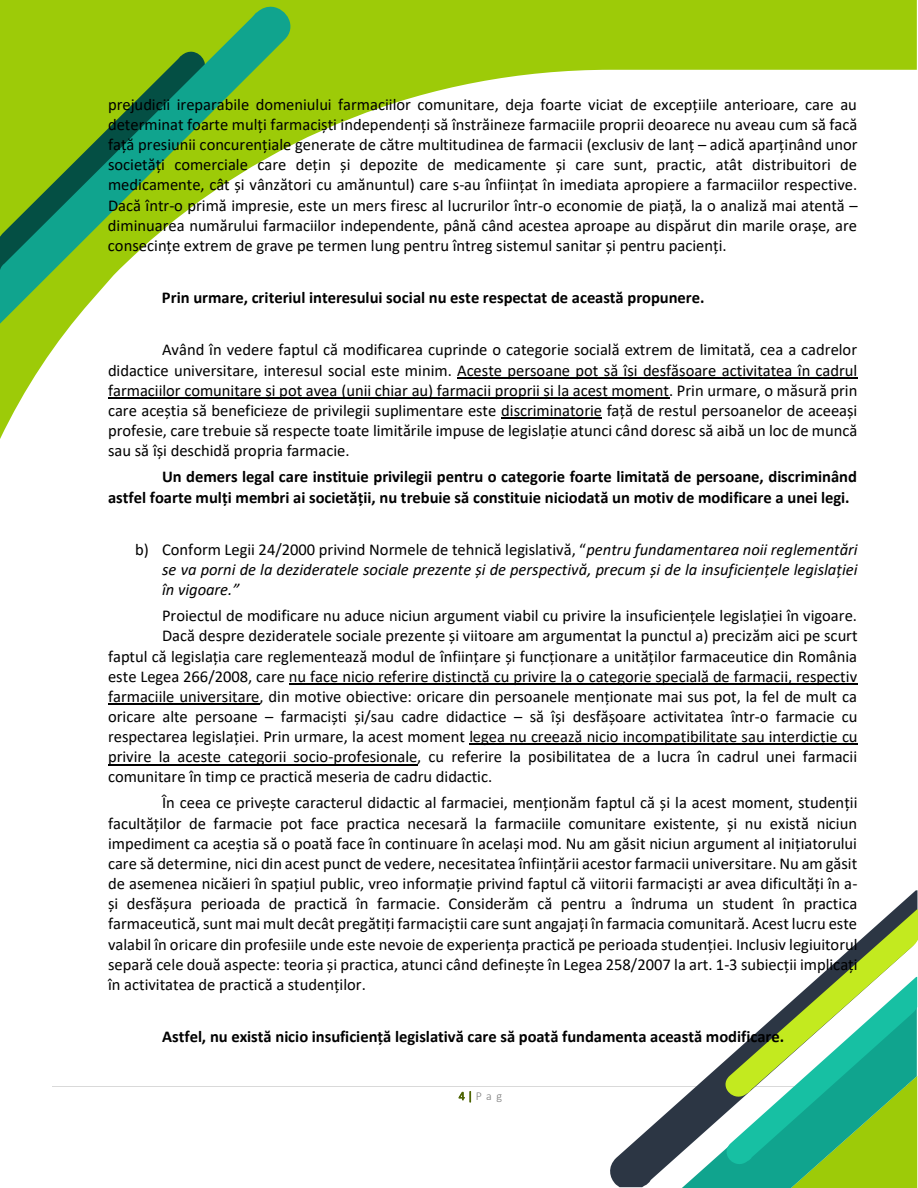
<style>
.page{position:relative;width:918px;height:1188px;background:#fff}
.page>*{position:absolute;margin:0;border:0;box-sizing:border-box;transform-origin:0 0}
.t1{font:16.5px/20.1px "Calibri";color:#000;text-align:justify}
.t2{font:700 16.5px/20.1px "Calibri";color:#000}
.t3{font:italic 16.5px/20.1px "Calibri";color:#000;text-align:justify}
.t4{font:300 12px "Calibri";color:#7f7f7f}
.s1{font-style:normal}
.s2{color:#4e6504}
</style>
<div class="page">
<hr style="left:52px;top:1086px;width:862px;height:1px;background:#d9d9d9">
<svg style="left:0;top:0;width:917px;height:439px"></svg>
<svg style="left:0;top:6px;width:298px;height:318px;fill:#9dcb08"></svg>
<svg style="left:610px;top:890px;width:307px;height:297px"></svg>
<svg style="left:718px;top:909px;width:200px;height:279px"></svg>
<hr style="left:457px;top:377px;width:400px;height:2px;background:#000">
<hr style="left:108px;top:398px;width:561px;height:1px;background:#000">
<hr style="left:501px;top:418px;width:101px;height:1px;background:#000">
<hr style="left:289px;top:684px;width:568px;height:1px;background:#000">
<hr style="left:108px;top:704px;width:152px;height:1px;background:#000">
<hr style="left:469px;top:744px;width:388px;height:1px;background:#000">
<hr style="left:108px;top:764px;width:309px;height:1px;background:#000">
<p class="t1" style="left:108px;top:94px;width:751px">prejudicii ireparabile domeniului farmaciilor comunitare, deja foarte viciat de excepțiile anterioare, care au determinat foarte mulți farmaciști independenți să înstrăineze farmaciile proprii deoarece nu aveau cum să facă față presiunii concurențiale generate de către multitudinea de farmacii (exclusiv de lanț – adică aparținând unor societăți comerciale care dețin și depozite de medicamente și care sunt, practic, atât distribuitori de medicamente, cât și vânzători cu amănuntul) care s-au înființat în imediata apropiere a farmaciilor respective.<br>Dacă într-o primă impresie, este un mers firesc al lucrurilor într-o economie de piață, la o analiză mai atentă – diminuarea numărului farmaciilor independente, până când acestea aproape au dispărut din marile orașe, are consecințe extrem de grave pe termen lung pentru întreg sistemul sanitar și pentru pacienți.</p>
<p class="t2" style="left:162px;top:288px;width:544px">Prin urmare, criteriul interesului social nu este respectat de această propunere.</p>
<p class="t1" style="left:108px;top:340px;width:751px;text-indent:54px">Având în vedere faptul că modificarea cuprinde o categorie socială extrem de limitată, cea a cadrelor didactice universitare, interesul social este minim. Aceste persoane pot să își desfășoare activitatea în cadrul farmaciilor comunitare și pot avea (unii chiar au) farmacii proprii și la acest moment. Prin urmare, o măsură prin care aceștia să beneficieze de privilegii suplimentare este discriminatorie față de restul persoanelor de aceeași profesie, care trebuie să respecte toate limitările impuse de legislație atunci când doresc să aibă un loc de muncă sau să își deschidă propria farmacie.</p>
<p class="t2" style="left:108px;top:467px;width:750px;text-indent:54px">Un demers legal care instituie privilegii pentru o categorie foarte limitată de persoane, discriminând astfel foarte mulți membri ai societății, nu trebuie să constituie niciodată un motiv de modificare a unei legi.</p>
<p class="t3" style="left:162px;top:539px;width:697px;text-indent:-27px"><span class="s1">b) Conform Legii 24/2000 privind Normele de tehnică legislativă, “</span>pentru fundamentarea noii reglementări se va porni de la dezideratele sociale prezente și de perspectivă, precum și de la insuficiențele legislației în vigoare.”</p>
<p class="t1" style="left:162px;top:605px;width:697px">Proiectul de modificare nu aduce niciun argument viabil cu privire la insuficiențele legislației în vigoare.</p>
<p class="t1" style="left:162px;top:625px;width:697px">Dacă despre dezideratele sociale prezente și viitoare am argumentat la punctul a) precizăm aici pe scurt</p>
<p class="t1" style="left:108px;top:646px;width:751px">faptul că legislația care reglementează modul de înființare și funcționare a unităților farmaceutice din România</p>
<p class="t1" style="left:108px;top:666px;width:751px">este Legea 266/2008, care nu face nicio referire distinctă cu privire la o categorie specială de farmacii, respectiv</p>
<p class="t1" style="left:108px;top:686px;width:751px">farmaciile universitare, din motive obiective: oricare din persoanele menționate mai sus pot, la fel de mult ca</p>
<p class="t1" style="left:108px;top:706px;width:751px">oricare alte persoane – farmaciști și/sau cadre didactice – să își desfășoare activitatea într-o farmacie cu</p>
<p class="t1" style="left:108px;top:726px;width:751px">respectarea legislației. Prin urmare, la acest moment legea nu creează nicio incompatibilitate sau interdicție cu</p>
<p class="t1" style="left:108px;top:746px;width:751px">privire la aceste categorii socio-profesionale, cu referire la posibilitatea de a lucra în cadrul unei farmacii</p>
<p class="t1" style="left:108px;top:766px;width:386px">comunitare în timp ce practică meseria de cadru didactic.</p>
<p class="t1" style="left:108px;top:793px;width:751px;text-indent:54px">În ceea ce privește caracterul didactic al farmaciei, menționăm faptul că și la acest moment, studenții facultăților de farmacie pot face practica necesară la farmaciile comunitare existente, și nu există niciun impediment ca aceștia să o poată face în continuare în același mod. Nu am găsit niciun argument al inițiatorului care să determine, nici din acest punct de vedere, necesitatea înființării acestor farmacii universitare. Nu am găsit de asemenea nicăieri în spațiul public, vreo informație privind faptul că viitorii farmaciști ar avea dificultăți în a&shy;și desfășura perioada de practică în farmacie. Considerăm că pentru a îndruma un student în practica farmaceutică, sunt mai mult decât pregătiți farmaciștii care sunt angajați în farmacia comunitară. Acest lucru este valabil în oricare din profesiile unde este nevoie de experiența practică pe perioada studenției. Inclusiv legiuitorul separă cele două aspecte: teoria și practica, atunci când definește în Legea 258/2007 la art. 1-3 subiecții implicați în activitatea de practică a studenților.</p>
<p class="t2" style="left:162px;top:1026px;width:624px">Astfel, nu există nicio insuficiență legislativă care să poată fundamenta această modificare.</p>
<p class="t4" style="left:459px;top:1089px;width:45px"><span class="s2">4 |</span> Pag</p>
</div>
